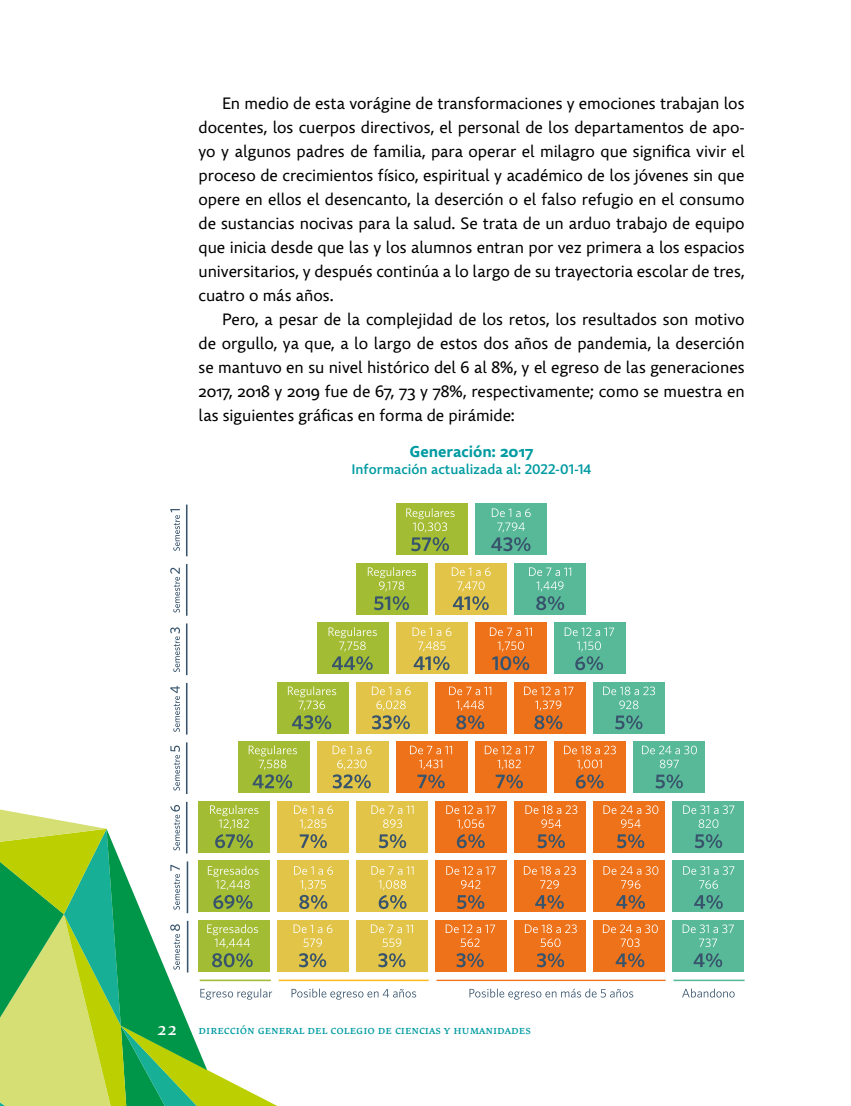
<style>
.page{position:relative;width:851px;height:1106px;background:#fff}
.page>*{position:absolute;margin:0;border:0;box-sizing:border-box;transform-origin:0 0}
.t1{font:16.5px/24px "Comenia Sans";color:#000;text-align:justify}
.t2{font:700 15.75px "Comenia Sans";color:#009ba2}
.t3{font:500 13.8px "Comenia Sans";letter-spacing:.005em;color:#009ba2}
.t4{font:12px "Comenia Serif";color:#009ba2}
.s1{font-size:18px;color:#fff}
</style>
<div class="page">
<div style="left:238px;top:741px;width:71px;height:52px;background:#a2bc34"></div>
<div style="left:278px;top:682px;width:71px;height:51px;background:#a2bc34"></div>
<div style="left:317px;top:622px;width:71px;height:52px;background:#a2bc34"></div>
<div style="left:357px;top:563px;width:71px;height:51px;background:#a2bc34"></div>
<div style="left:396px;top:503px;width:71px;height:52px;background:#a2bc34"></div>
<div style="left:317px;top:741px;width:71px;height:52px;background:#e2c448"></div>
<div style="left:357px;top:682px;width:71px;height:51px;background:#e2c448"></div>
<div style="left:396px;top:622px;width:71px;height:52px;background:#e2c448"></div>
<div style="left:435px;top:563px;width:72px;height:51px;background:#e2c448"></div>
<div style="left:357px;top:920px;width:71px;height:51px;background:#e2c448"></div>
<div style="left:435px;top:920px;width:72px;height:51px;background:#ee7219"></div>
<div style="left:514px;top:920px;width:71px;height:51px;background:#ee7219"></div>
<div style="left:593px;top:920px;width:71px;height:51px;background:#ee7219"></div>
<div style="left:475px;top:622px;width:71px;height:52px;background:#ee7219"></div>
<div style="left:435px;top:682px;width:72px;height:51px;background:#ee7219"></div>
<div style="left:514px;top:682px;width:71px;height:51px;background:#ee7219"></div>
<div style="left:396px;top:741px;width:71px;height:52px;background:#ee7219"></div>
<div style="left:475px;top:741px;width:71px;height:52px;background:#ee7219"></div>
<div style="left:554px;top:741px;width:71px;height:52px;background:#ee7219"></div>
<div style="left:672px;top:920px;width:71px;height:51px;background:#58b998"></div>
<div style="left:356px;top:860px;width:72px;height:52px;background:#e2c448"></div>
<div style="left:435px;top:860px;width:72px;height:52px;background:#ee7219"></div>
<div style="left:514px;top:860px;width:71px;height:52px;background:#ee7219"></div>
<div style="left:593px;top:860px;width:71px;height:52px;background:#ee7219"></div>
<div style="left:672px;top:860px;width:71px;height:52px;background:#58b998"></div>
<div style="left:199px;top:801px;width:71px;height:51px;background:#a2bc34"></div>
<div style="left:278px;top:801px;width:71px;height:51px;background:#e2c448"></div>
<div style="left:357px;top:801px;width:71px;height:51px;background:#e2c448"></div>
<div style="left:436px;top:801px;width:71px;height:51px;background:#ee7219"></div>
<div style="left:514px;top:801px;width:72px;height:51px;background:#ee7219"></div>
<div style="left:593px;top:801px;width:71px;height:51px;background:#ee7219"></div>
<div style="left:672px;top:801px;width:71px;height:51px;background:#58b998"></div>
<div style="left:633px;top:741px;width:71px;height:52px;background:#58b998"></div>
<div style="left:593px;top:682px;width:71px;height:51px;background:#58b998"></div>
<div style="left:554px;top:622px;width:71px;height:52px;background:#58b998"></div>
<div style="left:514px;top:563px;width:71px;height:51px;background:#58b998"></div>
<div style="left:475px;top:503px;width:71px;height:52px;background:#58b998"></div>
<svg style="left:406px;top:508px;width:48px;height:43px"></svg>
<svg style="left:368px;top:567px;width:48px;height:43px"></svg>
<svg style="left:328px;top:627px;width:49px;height:43px"></svg>
<svg style="left:288px;top:686px;width:48px;height:43px"></svg>
<svg style="left:249px;top:745px;width:48px;height:43px"></svg>
<svg style="left:451px;top:567px;width:39px;height:43px"></svg>
<svg style="left:412px;top:627px;width:39px;height:43px"></svg>
<svg style="left:372px;top:686px;width:38px;height:43px"></svg>
<svg style="left:332px;top:745px;width:39px;height:43px"></svg>
<svg style="left:529px;top:567px;width:42px;height:43px"></svg>
<svg style="left:489px;top:627px;width:43px;height:43px"></svg>
<svg style="left:449px;top:686px;width:42px;height:43px"></svg>
<svg style="left:410px;top:745px;width:42px;height:43px"></svg>
<svg style="left:564px;top:627px;width:50px;height:43px"></svg>
<svg style="left:524px;top:686px;width:49px;height:43px"></svg>
<svg style="left:484px;top:745px;width:50px;height:43px"></svg>
<svg style="left:446px;top:805px;width:49px;height:43px"></svg>
<svg style="left:457px;top:895px;width:27px;height:14px"></svg>
<svg style="left:461px;top:880px;width:19px;height:8px"></svg>
<svg style="left:446px;top:866px;width:49px;height:8px"></svg>
<svg style="left:456px;top:953px;width:27px;height:14px"></svg>
<svg style="left:445px;top:924px;width:50px;height:23px"></svg>
<svg style="left:615px;top:715px;width:27px;height:14px"></svg>
<svg style="left:603px;top:686px;width:52px;height:23px"></svg>
<svg style="left:564px;top:745px;width:51px;height:43px"></svg>
<svg style="left:537px;top:834px;width:27px;height:14px"></svg>
<svg style="left:525px;top:805px;width:52px;height:23px"></svg>
<svg style="left:535px;top:895px;width:28px;height:14px"></svg>
<svg style="left:540px;top:880px;width:19px;height:8px"></svg>
<svg style="left:523px;top:866px;width:52px;height:8px"></svg>
<svg style="left:537px;top:953px;width:27px;height:14px"></svg>
<svg style="left:525px;top:924px;width:51px;height:23px"></svg>
<svg style="left:655px;top:774px;width:27px;height:14px"></svg>
<svg style="left:642px;top:745px;width:54px;height:23px"></svg>
<svg style="left:617px;top:834px;width:27px;height:14px"></svg>
<svg style="left:603px;top:805px;width:55px;height:23px"></svg>
<svg style="left:616px;top:895px;width:28px;height:14px"></svg>
<svg style="left:621px;top:880px;width:19px;height:8px"></svg>
<svg style="left:603px;top:866px;width:55px;height:8px"></svg>
<svg style="left:615px;top:953px;width:29px;height:14px"></svg>
<svg style="left:602px;top:924px;width:55px;height:23px"></svg>
<svg style="left:695px;top:834px;width:27px;height:14px"></svg>
<svg style="left:683px;top:805px;width:51px;height:23px"></svg>
<svg style="left:694px;top:895px;width:28px;height:14px"></svg>
<svg style="left:699px;top:880px;width:19px;height:8px"></svg>
<svg style="left:683px;top:866px;width:51px;height:8px"></svg>
<svg style="left:693px;top:953px;width:29px;height:14px"></svg>
<svg style="left:682px;top:924px;width:51px;height:23px"></svg>
<svg style="left:491px;top:508px;width:39px;height:43px"></svg>
<hr style="left:278px;top:979px;width:150px;height:2px;background:#fbbb21">
<hr style="left:436px;top:979px;width:229px;height:2px;background:#ee7219">
<hr style="left:673px;top:979px;width:71px;height:2px;background:#58b998">
<svg style="left:682px;top:988px;width:52px;height:9px"></svg>
<svg style="left:469px;top:988px;width:164px;height:11px"></svg>
<hr style="left:186px;top:801px;width:1px;height:52px;background:#38546c">
<hr style="left:186px;top:742px;width:1px;height:52px;background:#38546c">
<hr style="left:186px;top:683px;width:1px;height:51px;background:#38546c">
<hr style="left:186px;top:623px;width:1px;height:52px;background:#38546c">
<hr style="left:186px;top:564px;width:1px;height:51px;background:#38546c">
<hr style="left:186px;top:504px;width:1px;height:52px;background:#38546c">
<svg style="left:0;top:804px;width:416px;height:302px"></svg>
<svg style="left:170px;top:745px;width:10px;height:45px"></svg>
<svg style="left:170px;top:686px;width:10px;height:46px"></svg>
<svg style="left:170px;top:627px;width:10px;height:45px"></svg>
<svg style="left:170px;top:567px;width:10px;height:45px"></svg>
<svg style="left:170px;top:509px;width:10px;height:42px"></svg>
<p class="t1" style="left:198px;top:92px;width:547px;text-indent:24px">En medio de esta vorágine de transformaciones y emociones trabajan los docentes, los cuerpos directivos, el personal de los departamentos de apo&shy;yo y algunos padres de familia, para operar el milagro que significa vivir el proceso de crecimientos físico, espiritual y académico de los jóvenes sin que opere en ellos el desencanto, la deserción o el falso refugio en el consumo de sustancias nocivas para la salud. Se trata de un arduo trabajo de equipo que inicia desde que las y los alumnos entran por vez primera a los espacios universitarios, y después continúa a lo largo de su trayectoria escolar de tres, cuatro o más años.</p>
<p class="t1" style="left:198px;top:308px;width:547px;text-indent:24px">Pero, a pesar de la complejidad de los retos, los resultados son motivo de orgullo, ya que, a lo largo de estos dos años de pandemia, la deserción se mantuvo en su nivel histórico del 6 al 8%, y el egreso de las generaciones 2017, 2018 y 2019 fue de 67, 73 y 78%, respectivamente; como se muestra en las siguientes gráficas en forma de pirámide:</p>
<p class="t2" style="left:410px;top:442px;width:125px">Generación: 2017</p>
<p class="t3" style="left:352px;top:460px;width:241px">Información actualizada al: 2022-01-14</p>
<p class="t4" style="left:156px;top:1021px;width:376px"><span class="s1">22</span> dirección general del colegio de ciencias y humanidades</p>
</div>
